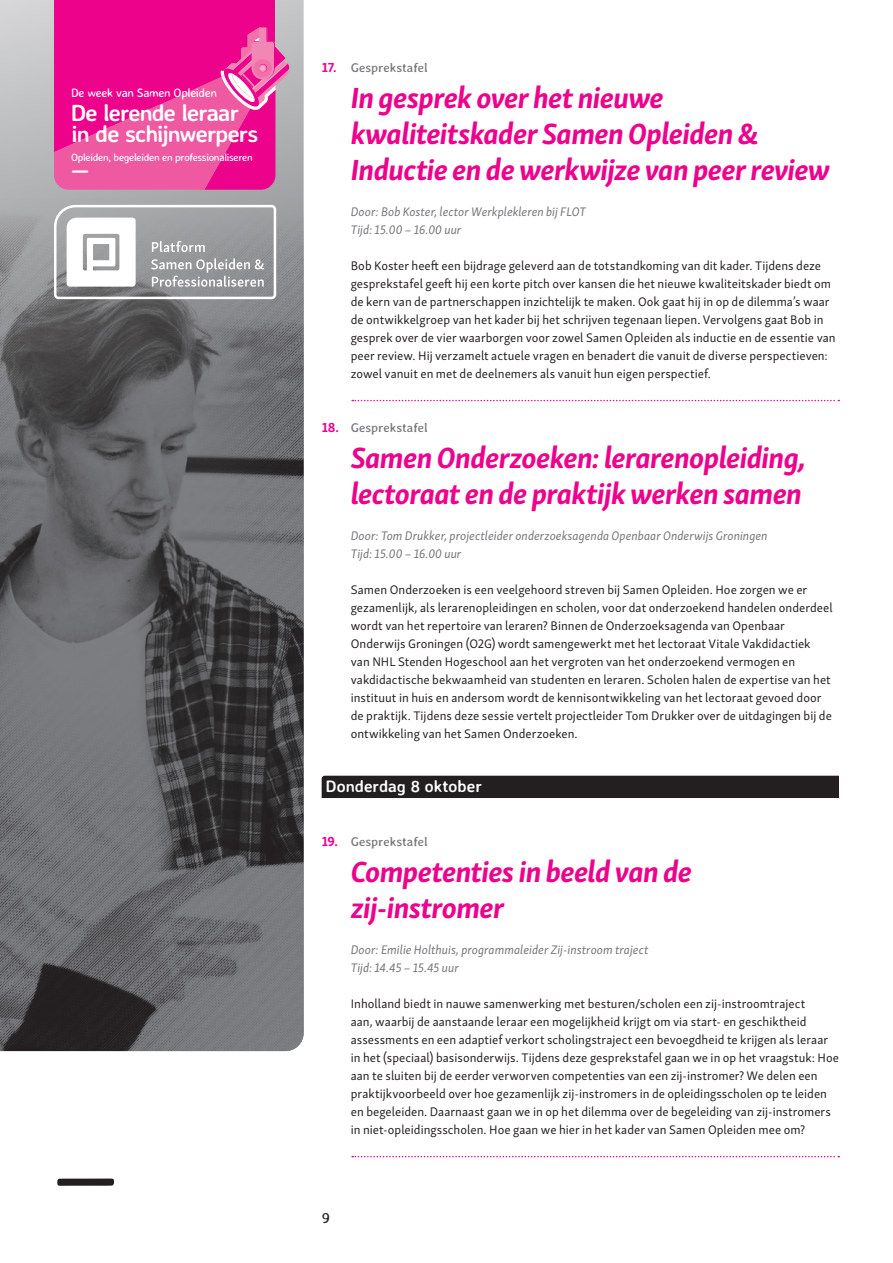
<style>
.page{position:relative;width:893px;height:1263px;background:#fff}
.page>*{position:absolute;margin:0;border:0;box-sizing:border-box;transform-origin:0 0}
.hfst_titel{font:700 78.75px "Averia Libre";color:#231f20}
.par{font:italic 700 30px/36px "Skolar Sans Latn";letter-spacing:-.025em;color:#ed028c}
.t1{font:700 23.25px/21.1px "Averia Sans Libre";letter-spacing:-.04em;color:#fff}
.dag{font:700 16.5px "Averia Sans Libre";letter-spacing:-.005em;color:#fff}
.t2{font:15px "Averia Libre";color:#231f20}
.par-2{font:12.75px/18px "Skolar Sans Latn";letter-spacing:.005em;color:#231f20}
.par-3{font:italic 12.75px/18px "Skolar Sans Latn";color:#76787b}
.par-4{font:12.75px "Averia Libre";letter-spacing:-.005em;color:#76787b}
.t3{font:12.15px "Averia Sans Libre";letter-spacing:-.035em;color:#fff}
.t4{font:10.5px "Averia Sans Libre";letter-spacing:-.035em;color:#fff}
.s1{font-family:"Skolar Sans Latn";font-weight:700;font-size:13.5px;color:#ed028c}
</style>
<div class="page">
<svg style="left:0;top:0;width:304px;height:198px;background:#bdbebf"></svg>
<img style="left:0;top:198px;width:304px;height:853px">
<svg style="left:54px;top:205px;width:222px;height:94px"></svg>
<svg style="left:352px;top:400px;width:487px;height:1px"></svg>
<div style="left:322px;top:776px;width:517px;height:22px;background:#231f20"></div>
<svg style="left:352px;top:1156px;width:487px;height:1px"></svg>
<div style="left:54px;top:0;width:221px;height:105px;background:#ed028c"></div>
<svg style="left:54px;top:28px;width:236px;height:162px"></svg>
<div style="left:259px;top:28px;width:7px;height:28px;background:#f287b6"></div>
<p class="t3" style="left:71px;top:86px;width:148px">De week van Samen Opleiden</p>
<p class="t1" style="left:71px;top:101px;width:189px">De lerende leraar in de schijnwerpers</p>
<p class="t4" style="left:71px;top:151px;width:183px">Opleiden, begeleiden en professionaliseren</p>
<p class="t1" style="left:71px;top:158px;width:20px">—</p>
<p class="hfst_titel" style="left:54px;top:1130px;width:65px">—</p>
<p class="par-4" style="left:322px;top:60px;width:108px"><span class="s1">17.</span> Gesprekstafel</p>
<p class="par" style="left:351px;top:77px;width:481px">In gesprek over het nieuwe kwaliteitskader Samen Opleiden &amp;<br>Inductie en de werkwijze van peer review</p>
<p class="par-3" style="left:351px;top:202px;width:237px">Door: Bob Koster, lector Werkplekleren bij FLOT<br>Tijd: 15.00 – 16.00 uur</p>
<p class="par-2" style="left:351px;top:256px;width:486px">Bob Koster heeft een bijdrage geleverd aan de totstandkoming van dit kader. Tijdens deze gesprekstafel geeft hij een korte pitch over kansen die het nieuwe kwaliteitskader biedt om de kern van de partnerschappen inzichtelijk te maken. Ook gaat hij in op de dilemma’s waar de ontwikkelgroep van het kader bij het schrijven tegenaan liepen. Vervolgens gaat Bob in gesprek over de vier waarborgen voor zowel Samen Opleiden als inductie en de essentie van peer review. Hij verzamelt actuele vragen en benadert die vanuit de diverse perspectieven: zowel vanuit en met de deelnemers als vanuit hun eigen perspectief.</p>
<p class="par-4" style="left:322px;top:420px;width:108px"><span class="s1">18.</span> Gesprekstafel</p>
<p class="par" style="left:351px;top:437px;width:457px">Samen Onderzoeken: lerarenopleiding, lectoraat en de praktijk werken samen</p>
<p class="par-3" style="left:351px;top:526px;width:418px">Door: Tom Drukker, projectleider onderzoeksagenda Openbaar Onderwijs Groningen<br>Tijd: 15.00 – 16.00 uur</p>
<p class="par-2" style="left:351px;top:580px;width:483px">Samen Onderzoeken is een veelgehoord streven bij Samen Opleiden. Hoe zorgen we er gezamenlijk, als lerarenopleidingen en scholen, voor dat onderzoekend handelen onderdeel wordt van het repertoire van leraren? Binnen de Onderzoeksagenda van Openbaar Onderwijs Groningen (O2G) wordt samengewerkt met het lectoraat Vitale Vakdidactiek van NHL Stenden Hogeschool aan het vergroten van het onderzoekend vermogen en vakdidactische bekwaamheid van studenten en leraren. Scholen halen de expertise van het instituut in huis en andersom wordt de kennisontwikkeling van het lectoraat gevoed door de praktijk. Tijdens deze sessie vertelt projectleider Tom Drukker over de uitdagingen bij de ontwikkeling van het Samen Onderzoeken.</p>
<p class="dag" style="left:326px;top:776px;width:157px">Donderdag 8 oktober</p>
<p class="par-4" style="left:322px;top:834px;width:108px"><span class="s1">19.</span> Gesprekstafel</p>
<p class="par" style="left:351px;top:851px;width:343px">Competenties in beeld van de zij-instromer</p>
<p class="par-3" style="left:351px;top:940px;width:299px">Door: Emilie Holthuis, programmaleider Zij-instroom traject<br>Tijd: 14.45 – 15.45 uur</p>
<p class="par-2" style="left:351px;top:994px;width:490px">Inholland biedt in nauwe samenwerking met besturen/scholen een zij-instroomtraject<br>aan, waarbij de aanstaande leraar een mogelijkheid krijgt om via start- en geschiktheid assessments en een adaptief verkort scholingstraject een bevoegdheid te krijgen als leraar in het (speciaal) basisonderwijs. Tijdens deze gesprekstafel gaan we in op het vraagstuk: Hoe aan te sluiten bij de eerder verworven competenties van een zij-instromer? We delen een praktijkvoorbeeld over hoe gezamenlijk zij-instromers in de opleidingsscholen op te leiden en begeleiden. Daarnaast gaan we in op het dilemma over de begeleiding van zij-instromers in niet-opleidingsscholen. Hoe gaan we hier in het kader van Samen Opleiden mee om?</p>
<p class="t2" style="left:322px;top:1209px;width:10px">9</p>
</div>
